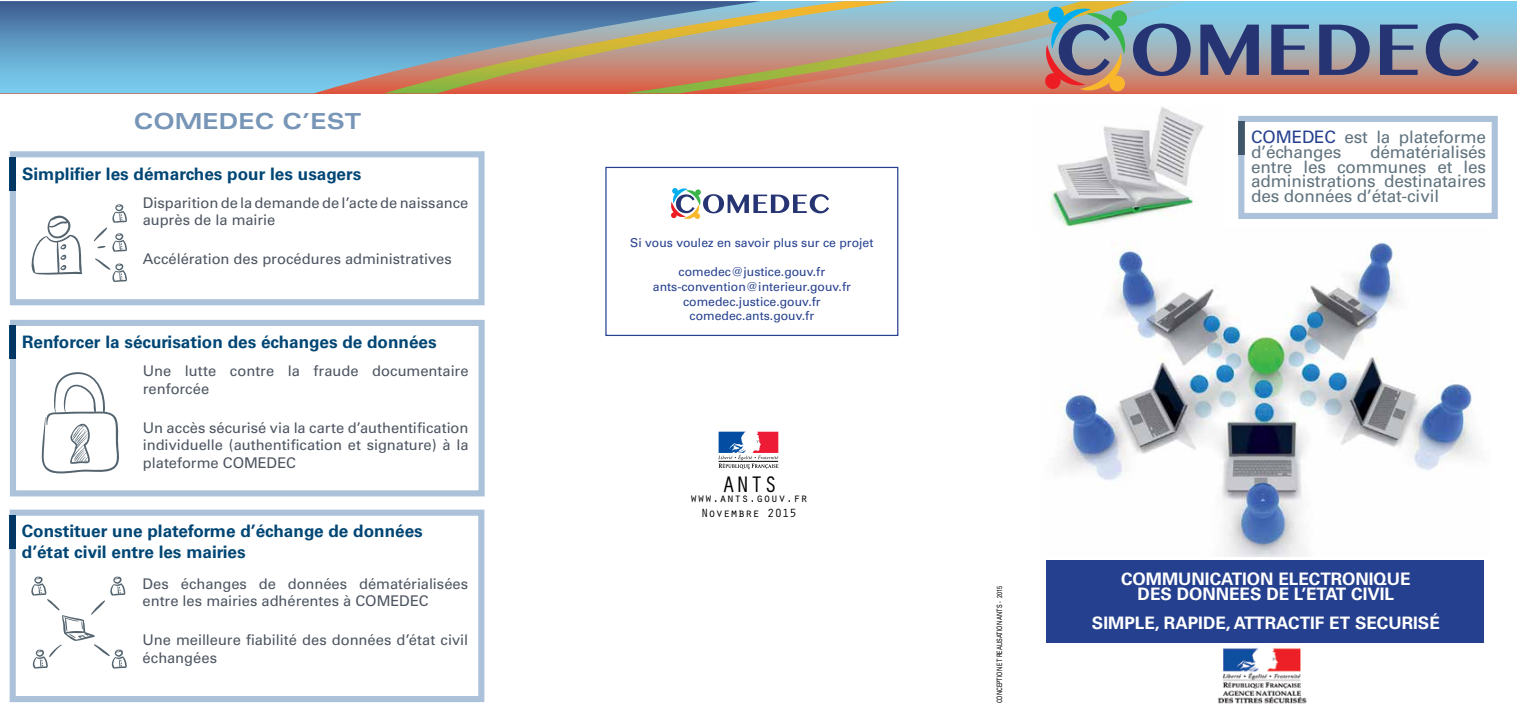
<style>
.page{position:relative;width:1517px;height:727px;background:#fff}
.page>*{position:absolute;margin:0;border:0;box-sizing:border-box;transform-origin:0 0}
.t1{font:23.25px "Orator";color:#000}
.t2{font:700 expanded 22px "Univers";color:#7795b6}
.t3{font:700 17.12px/20.6px "Univers";color:#004675}
.t4{font:17.12px/14.8px "Univers";letter-spacing:-.01em;color:#60737e}
.t5{font:700 17.12px/14.8px "Univers";color:#fff;text-align:center}
.t6{font:14.75px/17.6px "Univers";color:#4d5561}
.t7{font:12.25px/14.8px "Univers";color:#25408f;text-align:center}
.t8{font:12.25px/14.8px "Orator";color:#000;text-align:center}
.t9{font:7.38px "Univers";color:#000;scale:.75 1}
.s1{color:#25408f}
</style>
<div class="page">
<svg style="left:0;top:1px;width:384px;height:92px"></svg>
<svg style="left:384px;top:1px;width:241px;height:92px"></svg>
<svg style="left:1134px;top:1px;width:383px;height:92px"></svg>
<svg style="left:625px;top:1px;width:509px;height:92px"></svg>
<div style="left:1046px;top:560px;width:438px;height:82px;background:#25408f"></div>
<svg style="left:1111px;top:10px;width:16px;height:16px"></svg>
<svg style="left:1045px;top:8px;width:80px;height:83px"></svg>
<svg style="left:1133px;top:23px;width:57px;height:53px"></svg>
<svg style="left:1200px;top:25px;width:59px;height:50px"></svg>
<svg style="left:1271px;top:25px;width:38px;height:50px"></svg>
<svg style="left:1319px;top:25px;width:50px;height:50px"></svg>
<svg style="left:1380px;top:25px;width:37px;height:50px"></svg>
<svg style="left:1425px;top:23px;width:53px;height:53px"></svg>
<div style="left:10px;top:151px;width:474px;height:154px;border:6px solid #acc2da"></div>
<svg style="left:93px;top:204px;width:34px;height:48px"></svg>
<svg style="left:95px;top:258px;width:32px;height:24px"></svg>
<svg style="left:32px;top:215px;width:51px;height:59px"></svg>
<div style="left:1238px;top:116px;width:259px;height:103px;border:6px solid #acc2da"></div>
<div style="left:10px;top:157px;width:6px;height:33px;background:#003564"></div>
<div style="left:1238px;top:122px;width:6px;height:33px;background:#40576b"></div>
<img style="left:1049px;top:106px;width:155px;height:121px">
<img style="left:1058px;top:242px;width:417px;height:314px">
<div style="left:10px;top:320px;width:475px;height:176px;border:6px solid #acc2da"></div>
<svg style="left:42px;top:372px;width:77px;height:101px"></svg>
<div style="left:10px;top:326px;width:6px;height:33px;background:#003564"></div>
<div style="left:10px;top:509px;width:474px;height:192px;border:6px solid #acc2da"></div>
<svg style="left:31px;top:576px;width:96px;height:92px"></svg>
<div style="left:10px;top:515px;width:6px;height:33px;background:#003564"></div>
<div style="left:718px;top:431px;width:61px;height:22px;background:#f9b8c0"></div>
<svg style="left:718px;top:431px;width:60px;height:38px"></svg>
<div style="left:605px;top:167px;width:293px;height:169px;border:1px solid #25408f"></div>
<svg style="left:671px;top:188px;width:158px;height:31px"></svg>
<img style="left:1217px;top:648px;width:90px;height:56px">
<h2 class="t2" style="left:134px;top:108px;width:229px">COMEDEC C’EST</h2>
<p class="t3" style="left:22px;top:163px;width:341px">Simplifier les démarches pour les usagers</p>
<p class="t6" style="left:143px;top:193px;width:327px">Disparition de la demande de l’acte de naissance auprès de la mairie</p>
<p class="t6" style="left:143px;top:250px;width:310px">Accélération des procédures administratives</p>
<p class="t3" style="left:22px;top:332px;width:416px">Renforcer la sécurisation des échanges de données</p>
<p class="t6" style="left:143px;top:362px;width:327px">Une lutte contre la fraude documentaire renforcée</p>
<p class="t6" style="left:143px;top:418px;width:327px;text-align:justify">Un accès sécurisé via la carte d’authentification individuelle (authentification et signature) à la plateforme COMEDEC</p>
<p class="t3" style="left:22px;top:521px;width:402px">Constituer une plateforme d’échange de données d’état civil entre les mairies</p>
<p class="t6" style="left:143px;top:574px;width:327px">Des échanges de données dématérialisées entre les mairies adhérentes à COMEDEC</p>
<p class="t6" style="left:143px;top:630px;width:327px">Une meilleure fiabilité des données d’état civil échangées</p>
<p class="t7" style="left:630px;top:235px;width:245px">Si vous voulez en savoir plus sur ce projet</p>
<p class="t7" style="left:653px;top:264px;width:199px">comedec@justice.gouv.fr ants-convention@interieur.gouv.fr comedec.justice.gouv.fr comedec.ants.gouv.fr</p>
<h1 class="t1" style="left:722px;top:468px;width:57px">ANTS</h1>
<p class="t8" style="left:690px;top:490px;width:119px">www.ants.gouv.fr<br>Novembre 2015</p>
<p class="t4" style="left:1251px;top:130px;width:236px"><span class="s1">COMEDEC</span> est la plateforme d’échanges</p>
<p class="t4" style="left:1251px;top:144px;width:236px;text-align:justify;text-indent:119px">dématérialisés entre les communes et les administrations destinataires des données d’état-civil</p>
<p class="t9" style="left:995px;top:703px;width:157px;rotate:-90deg">CONCEPTION ET REALISATION ANTS - 2015</p>
<p class="t5" style="left:1121px;top:571px;width:291px">COMMUNICATION ELECTRONIQUE<br>DES DONNEES DE L’ETAT CIVIL</p>
<p class="t5" style="left:1092px;top:615px;width:349px">SIMPLE, RAPIDE, ATTRACTIF ET SECURISé</p>
</div>
